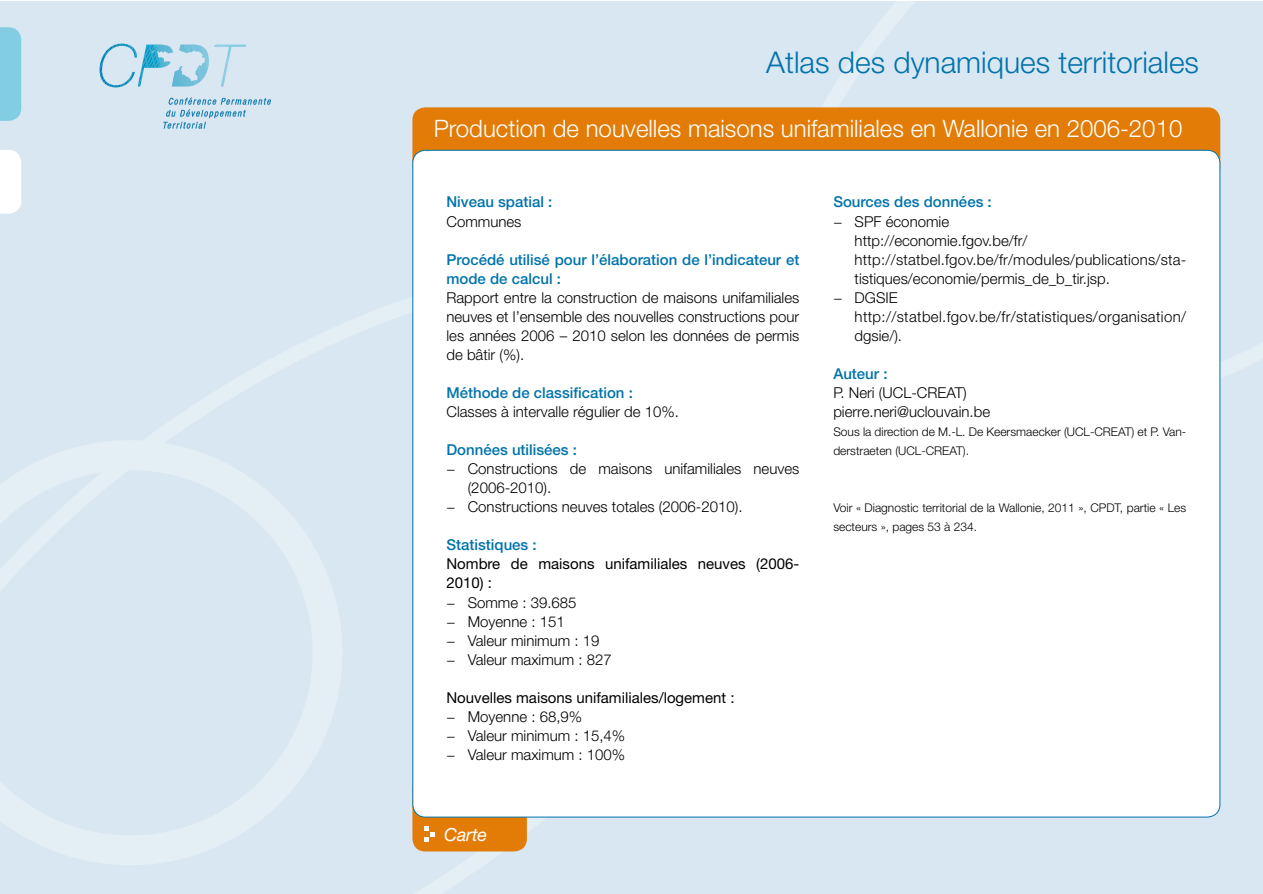
<style>
.page{position:relative;width:1263px;height:894px;background:#fff}
.page>*{position:absolute;margin:0;border:0;box-sizing:border-box;transform-origin:0 0}
.t1{font:300 30px "Helvetica Neue";color:#0073ab}
.t2{font:300 24px "Helvetica Neue";color:#fff}
.t3{font:italic 18px "Helvetica Neue";letter-spacing:-.01em;color:#fff}
.t4{font:300 15px/19px "Helvetica Neue";color:#000}
.t5{font:500 15px/19px "Helvetica Neue";color:#0073ab}
.t6{font:15px/19px "Helvetica Neue";color:#000}
.t7{font:300 15px "Helvetica Neue";letter-spacing:.025em;color:#000}
.t8{font:300 12px/19px "Helvetica Neue";color:#000}
</style>
<div class="page">
<div style="left:0;top:1px;width:1263px;height:893px;background:#d9e7f2"></div>
<div style="left:412px;top:775px;width:115px;height:76px;background:#e27c07;border-radius:13px"></div>
<div style="left:412px;top:107px;width:808px;height:72px;background:#e27c07;border-radius:13px"></div>
<div style="left:0;top:27px;width:21px;height:94px;background:#83cde2"></div>
<svg style="left:0;top:150px;width:21px;height:64px"></svg>
<div style="left:413px;top:150px;width:807px;height:667px;background:#fff;border-radius:13px"></div>
<svg style="left:163px;top:98px;width:108px;height:31px"></svg>
<svg style="left:100px;top:44px;width:146px;height:43px"></svg>
<svg style="left:425px;top:827px;width:9px;height:14px"></svg>
<h1 class="t1" style="left:766px;top:51px;width:434px">Atlas des dynamiques territoriales</h1>
<h2 class="t2" style="left:434px;top:120px;width:750px">Production de nouvelles maisons unifamiliales en Wallonie en 2006-2010</h2>
<p class="t5" style="left:446px;top:194px;width:107px">Niveau spatial :</p>
<p class="t4" style="left:446px;top:213px;width:77px">Communes</p>
<p class="t5" style="left:446px;top:251px;width:354px">Procédé utilisé pour l’élaboration de l’indicateur et mode de calcul :</p>
<p class="t4" style="left:446px;top:289px;width:354px;text-align:justify">Rapport entre la construction de maisons unifamiliales neuves et l’ensemble des nouvelles constructions pour les années 2006 – 2010 selon les données de permis de bâtir (%).</p>
<p class="t5" style="left:446px;top:384px;width:188px">Méthode de classification :</p>
<p class="t4" style="left:446px;top:404px;width:234px">Classes à intervalle régulier de 10%.</p>
<p class="t5" style="left:446px;top:442px;width:132px">Données utilisées :</p>
<p class="t4" style="left:446px;top:461px;width:354px">− Constructions de maisons unifamiliales neuves</p>
<p class="t4" style="left:468px;top:480px;width:85px">(2006-2010).</p>
<p class="t4" style="left:446px;top:499px;width:298px">− Constructions neuves totales (2006-2010).</p>
<p class="t5" style="left:446px;top:537px;width:92px">Statistiques :</p>
<p class="t6" style="left:446px;top:556px;width:354px">Nombre de maisons unifamiliales neuves (2006-<br>2010) :</p>
<p class="t4" style="left:446px;top:594px;width:167px">− Somme : 39.685<br>− Moyenne : 151<br>− Valeur minimum : 19 − Valeur maximum : 827</p>
<p class="t6" style="left:446px;top:689px;width:290px">Nouvelles maisons unifamiliales/logement :</p>
<p class="t4" style="left:446px;top:708px;width:180px">− Moyenne : 68,9%<br>− Valeur minimum : 15,4% − Valeur maximum : 100%</p>
<p class="t3" style="left:444px;top:824px;width:44px">Carte</p>
<p class="t5" style="left:833px;top:194px;width:160px">Sources des données :</p>
<p class="t4" style="left:833px;top:213px;width:117px">− SPF économie</p>
<p class="t4" style="left:855px;top:232px;width:174px">http://economie.fgov.be/fr/</p>
<p class="t4" style="left:855px;top:251px;width:333px">http://statbel.fgov.be/fr/modules/publications/sta-</p>
<p class="t4" style="left:855px;top:270px;width:257px">tistiques/economie/permis_de_b_tir.jsp.</p>
<p class="t4" style="left:833px;top:289px;width:66px">− DGSIE</p>
<p class="t7" style="left:855px;top:311px;width:333px">http://statbel.fgov.be/fr/statistiques/organisation/</p>
<p class="t4" style="left:855px;top:327px;width:49px">dgsie/).</p>
<p class="t5" style="left:833px;top:365px;width:56px">Auteur :</p>
<p class="t4" style="left:833px;top:385px;width:158px">P. Neri (UCL-CREAT) pierre.neri@uclouvain.be</p>
<p class="t8" style="left:833px;top:423px;width:354px">Sous la direction de M.-L. De Keersmaecker (UCL-CREAT) et P. Van&shy;derstraeten (UCL-CREAT).</p>
<p class="t8" style="left:833px;top:500px;width:354px">Voir « Diagnostic territorial de la Wallonie, 2011 », CPDT, partie « Les secteurs », pages 53 à 234.</p>
</div>
